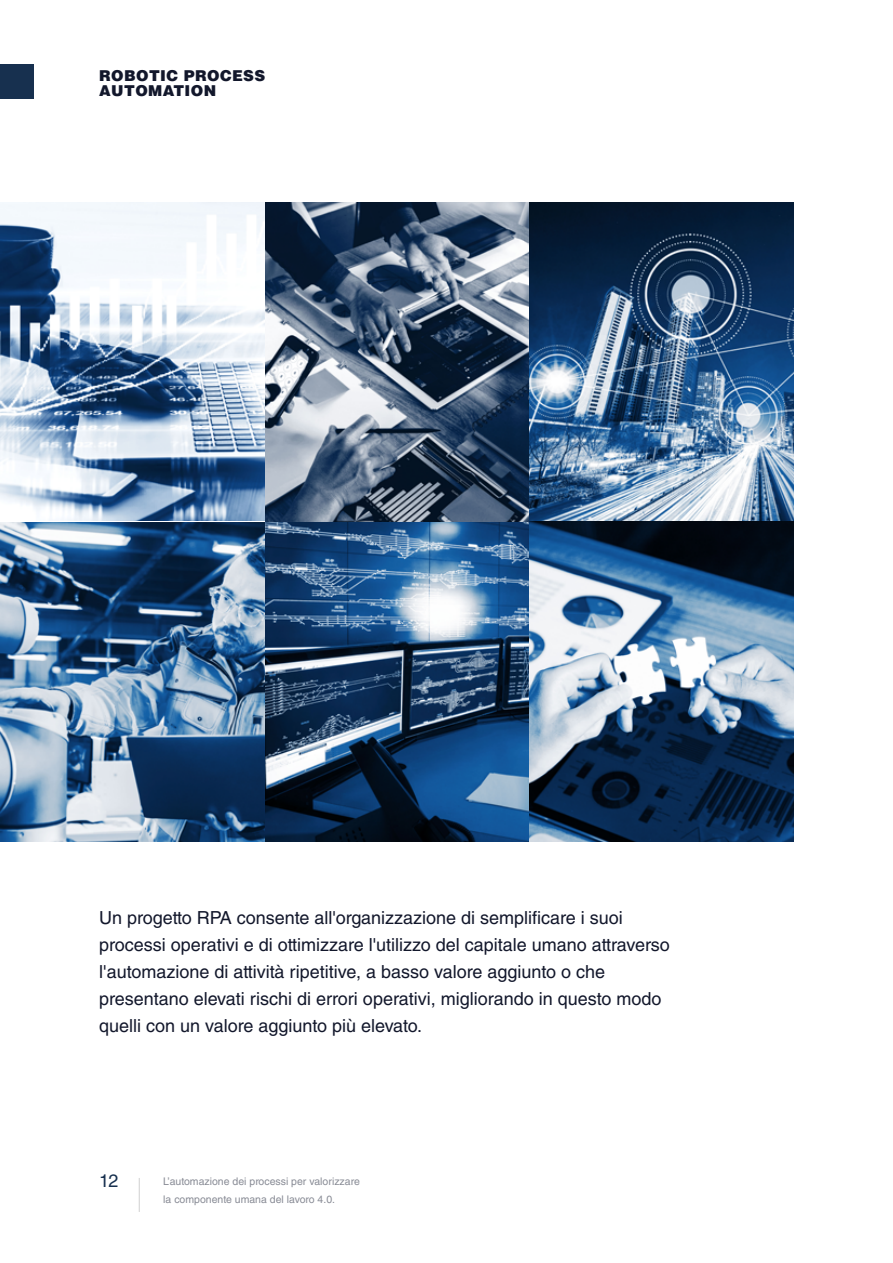
<style>
.page{position:relative;width:893px;height:1263px;background:#fff}
.page>*{position:absolute;margin:0;border:0;box-sizing:border-box;transform-origin:0 0}
.t1{font:18px/27px "Helvetica LT Std";color:#12172b}
.t2{font:18px "Helvetica LT Std";color:#17304f}
.t3{font:900 15px/15px "Helvetica LT Std";letter-spacing:.025em;color:#12172b}
.t4{font:10.5px/18px "Helvetica LT Std";color:#888b95}
</style>
<div class="page">
<hr style="left:139px;top:1178px;width:1px;height:34px;background:#d0d0d0">
<div style="left:0;top:65px;width:34px;height:34px;background:#17304f"></div>
<img style="left:264px;top:522px;width:266px;height:319px">
<img style="left:264px;top:202px;width:266px;height:320px">
<img style="left:530px;top:202px;width:264px;height:320px">
<img style="left:0;top:522px;width:264px;height:319px">
<svg style="left:530px;top:522px;width:264px;height:319px;background:#506b86"></svg>
<svg style="left:0;top:202px;width:264px;height:319px"></svg>
<p class="t3" style="left:99px;top:68px;width:168px">ROBOTIC PROCESS<br>AUTOMATION</p>
<p class="t1" style="left:99px;top:904px;width:572px">Un progetto RPA consente all'organizzazione di semplificare i suoi processi operativi e di ottimizzare l'utilizzo del capitale umano attraverso l'automazione di attività ripetitive, a basso valore aggiunto o che presentano elevati rischi di errori operativi, migliorando in questo modo quelli con un valore aggiunto più elevato.</p>
<p class="t2" style="left:99px;top:1170px;width:21px">12</p>
<p class="t4" style="left:163px;top:1173px;width:198px">L’automazione dei processi per valorizzare la componente umana del lavoro 4.0.</p>
</div>
